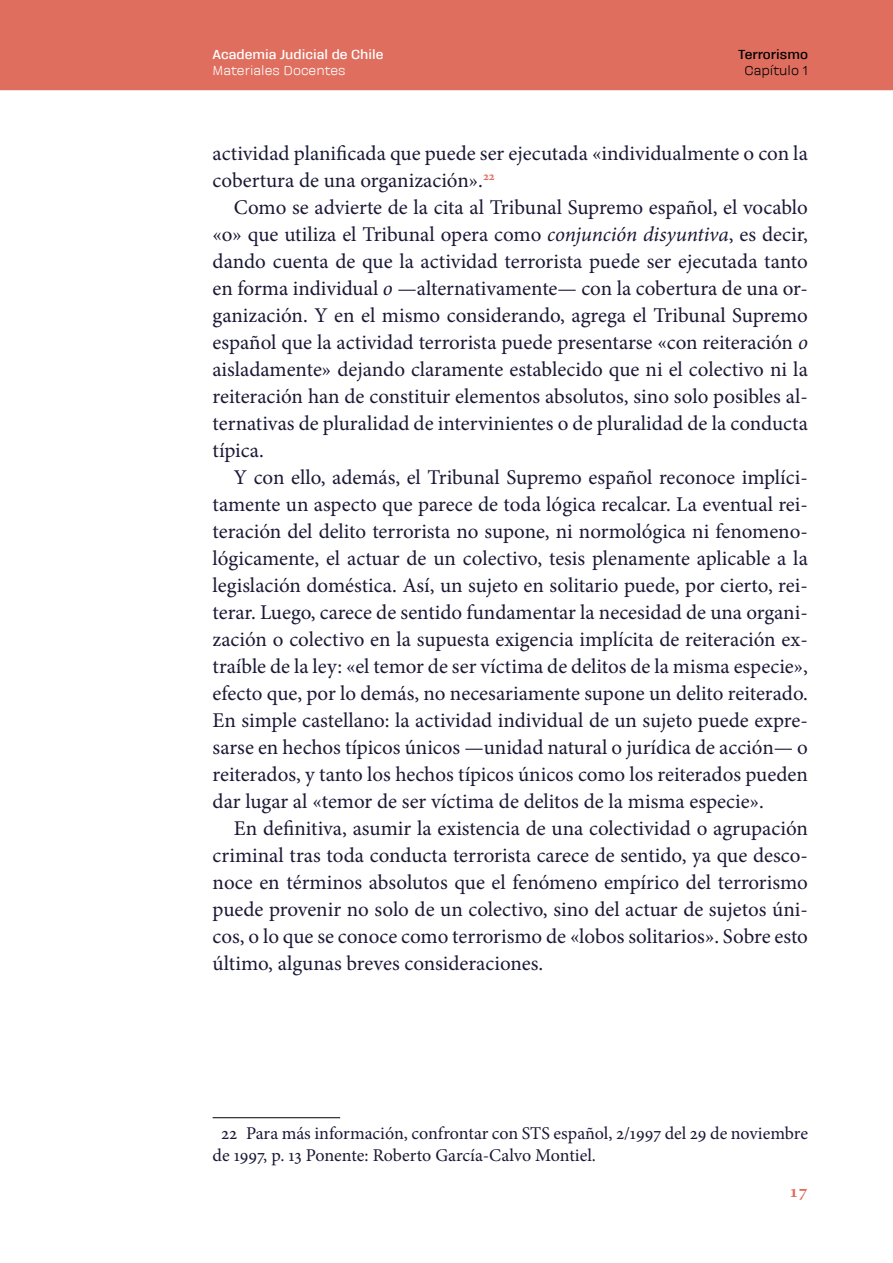
<style>
.page{position:relative;width:893px;height:1263px;background:#fff}
.page>*{position:absolute;margin:0;border:0;box-sizing:border-box;transform-origin:0 0}
.aj-body{font:21px/27px "Minion Pro";color:#1a1835;text-align:justify}
.aj-footnote{font:18px/21.6px "Minion Pro";letter-spacing:-.005em;color:#1a1835}
.t1{font:700 18px "Minion Pro";color:#df6e5e}
.t2{font:700 13.5px "Galeana Standard";color:#fff}
.t3{font:13.5px "Galeana Standard";color:#fff}
.t4{font:700 13.5px "Galeana Standard";color:#000}
.t5{font:13.5px "Galeana Standard";color:#000}
.s1{font-style:italic}
</style>
<div class="page">
<div style="left:0;top:0;width:893px;height:89px;background:#df6e5e"></div>
<hr style="left:0;top:89px;width:893px;height:1px;background:#df6e5e">
<hr style="left:213px;top:1117px;width:127px;height:1px;background:#000">
<p class="t2" style="left:213px;top:47px;width:172px">Academia Judicial de Chile</p>
<p class="t3" style="left:213px;top:63px;width:134px">Materiales Docentes</p>
<p class="t4" style="left:738px;top:47px;width:71px">Terrorismo</p>
<p class="t5" style="left:744px;top:63px;width:65px">Capítulo 1</p>
<p class="aj-body" style="left:213px;top:140px;width:597px">actividad planificada que puede ser ejecutada «individualmente o con la cobertura de una organización».<sup>22</sup></p>
<p class="aj-body" style="left:213px;top:194px;width:597px;text-indent:21px">Como se advierte de la cita al Tribunal Supremo español, el vocablo «o» que utiliza el Tribunal opera como <span class="s1">conjunción disyuntiva</span>, es decir, dando cuenta de que la actividad terrorista puede ser ejecutada tanto en forma individual <span class="s1">o</span> —alternativamente— con la cobertura de una or&shy;ganización. Y en el mismo considerando, agrega el Tribunal Supremo español que la actividad terrorista puede presentarse «con reiteración <span class="s1">o </span>aisladamente» dejando claramente establecido que ni el colectivo ni la reiteración han de constituir elementos absolutos, sino solo posibles al&shy;ternativas de pluralidad de intervinientes o de pluralidad de la conducta típica.</p>
<p class="aj-body" style="left:213px;top:464px;width:597px;text-indent:21px">Y con ello, además, el Tribunal Supremo español reconoce implíci&shy;tamente un aspecto que parece de toda lógica recalcar. La eventual rei&shy;teración del delito terrorista no supone, ni normológica ni fenomeno&shy;lógicamente, el actuar de un colectivo, tesis plenamente aplicable a la legislación doméstica. Así, un sujeto en solitario puede, por cierto, rei&shy;terar. Luego, carece de sentido fundamentar la necesidad de una organi&shy;zación o colectivo en la supuesta exigencia implícita de reiteración ex&shy;traíble de la ley: «el temor de ser víctima de delitos de la misma especie», efecto que, por lo demás, no necesariamente supone un delito reiterado.<br>En simple castellano: la actividad individual de un sujeto puede expre&shy;sarse en hechos típicos únicos —unidad natural o jurídica de acción— o reiterados, y tanto los hechos típicos únicos como los reiterados pueden dar lugar al «temor de ser víctima de delitos de la misma especie».</p>
<p class="aj-body" style="left:213px;top:815px;width:597px;text-indent:21px">En definitiva, asumir la existencia de una colectividad o agrupación criminal tras toda conducta terrorista carece de sentido, ya que desco&shy;noce en términos absolutos que el fenómeno empírico del terrorismo puede provenir no solo de un colectivo, sino del actuar de sujetos úni&shy;cos, o lo que se conoce como terrorismo de «lobos solitarios». Sobre esto último, algunas breves consideraciones.</p>
<p class="aj-footnote" style="left:213px;top:1123px;width:597px;text-indent:9px">22 Para más información, confrontar con STS español, 2/1997 del 29 de noviembre de 1997, p. 13 Ponente: Roberto García-Calvo Montiel.</p>
<p class="t1" style="left:789px;top:1178px;width:20px">17</p>
</div>
